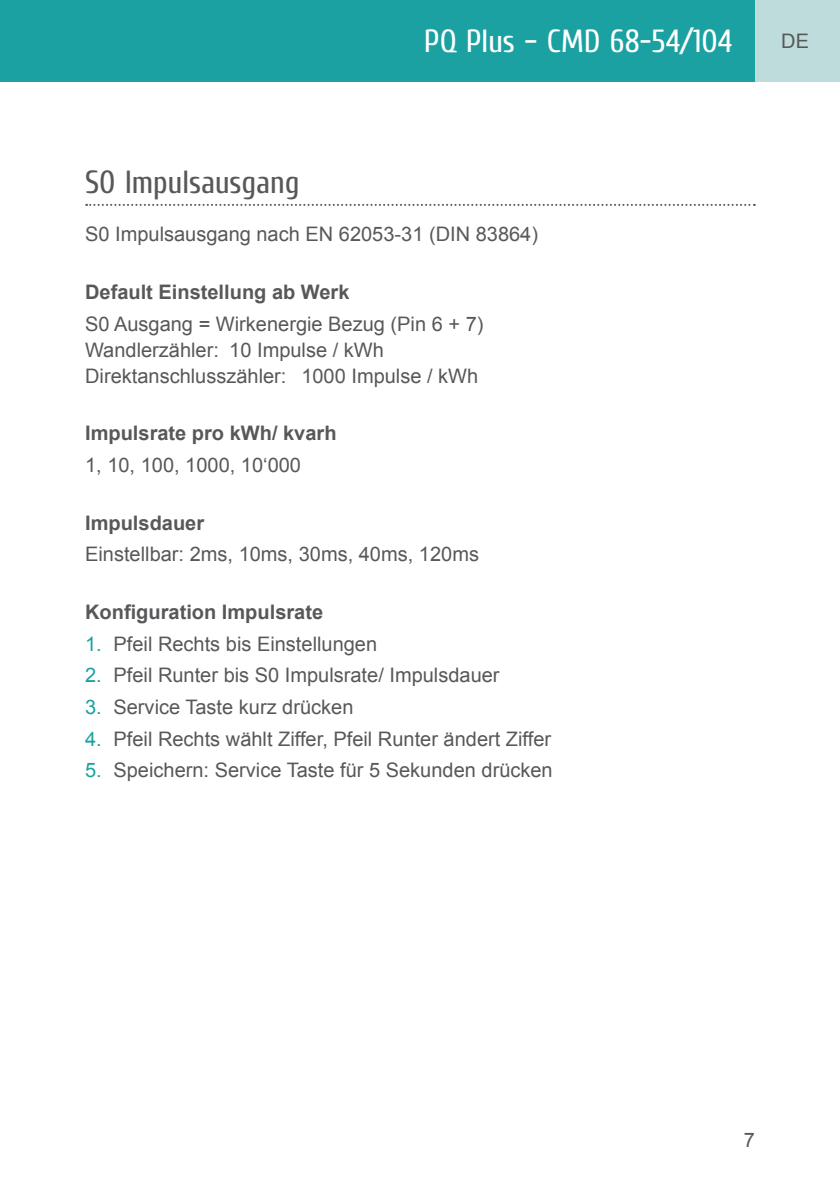
<style>
.page{position:relative;width:840px;height:1191px;background:#fff}
.page>*{position:absolute;margin:0;border:0;box-sizing:border-box;transform-origin:0 0}
.t1{font:32px "Cuprum";color:#fff}
.t2{font:32px "Cuprum";color:#57585a}
.t3{font:20px/26px "Arial";color:#57585a}
.t4{font:700 20px "Arial";color:#57585a}
.s1{color:#1ba1a1}
</style>
<div class="page">
<div style="left:0;top:0;width:839px;height:81px;background:#1ba1a1"></div>
<div style="left:754px;top:0;width:85px;height:81px;background:#bfdcdc"></div>
<svg style="left:86px;top:204px;width:668px;height:2px"></svg>
<h1 class="t1" style="left:424px;top:22px;width:309px">PQ Plus – CMD 68-54/104</h1>
<h1 class="t2" style="left:85px;top:163px;width:216px">S0 Impulsausgang</h1>
<p class="t3" style="left:85px;top:221px;width:454px">S0 Impulsausgang nach EN 62053-31 (DIN 83864)</p>
<p class="t4" style="left:85px;top:279px;width:266px">Default Einstellung ab Werk</p>
<p class="t3" style="left:85px;top:311px;width:399px">S0 Ausgang = Wirkenergie Bezug (Pin 6 + 7)<br>Wandlerzähler: 10 Impulse / kWh<br>Direktanschlusszähler: 1000 Impulse / kWh</p>
<p class="t4" style="left:85px;top:420px;width:253px">Impulsrate pro kWh/ kvarh</p>
<p class="t3" style="left:85px;top:452px;width:217px">1, 10, 100, 1000, 10‘000</p>
<p class="t4" style="left:85px;top:509px;width:120px">Impulsdauer</p>
<p class="t3" style="left:85px;top:541px;width:395px">Einstellbar: 2ms, 10ms, 30ms, 40ms, 120ms</p>
<p class="t4" style="left:85px;top:599px;width:239px">Konfiguration Impulsrate</p>
<p class="t3" style="left:85px;top:631px;width:293px"><span class="s1">1.</span> Pfeil Rechts bis Einstellungen</p>
<p class="t3" style="left:85px;top:662px;width:416px"><span class="s1">2.</span> Pfeil Runter bis S0 Impulsrate/ Impulsdauer</p>
<p class="t3" style="left:85px;top:694px;width:270px"><span class="s1">3.</span> Service Taste kurz drücken</p>
<p class="t3" style="left:85px;top:726px;width:467px"><span class="s1">4.</span> Pfeil Rechts wählt Ziffer, Pfeil Runter ändert Ziffer</p>
<p class="t3" style="left:85px;top:757px;width:469px"><span class="s1">5.</span> Speichern: Service Taste für 5 Sekunden drücken</p>
<p class="t3" style="left:780px;top:28px;width:29px">DE</p>
<p class="t3" style="left:743px;top:1127px;width:13px">7</p>
</div>
